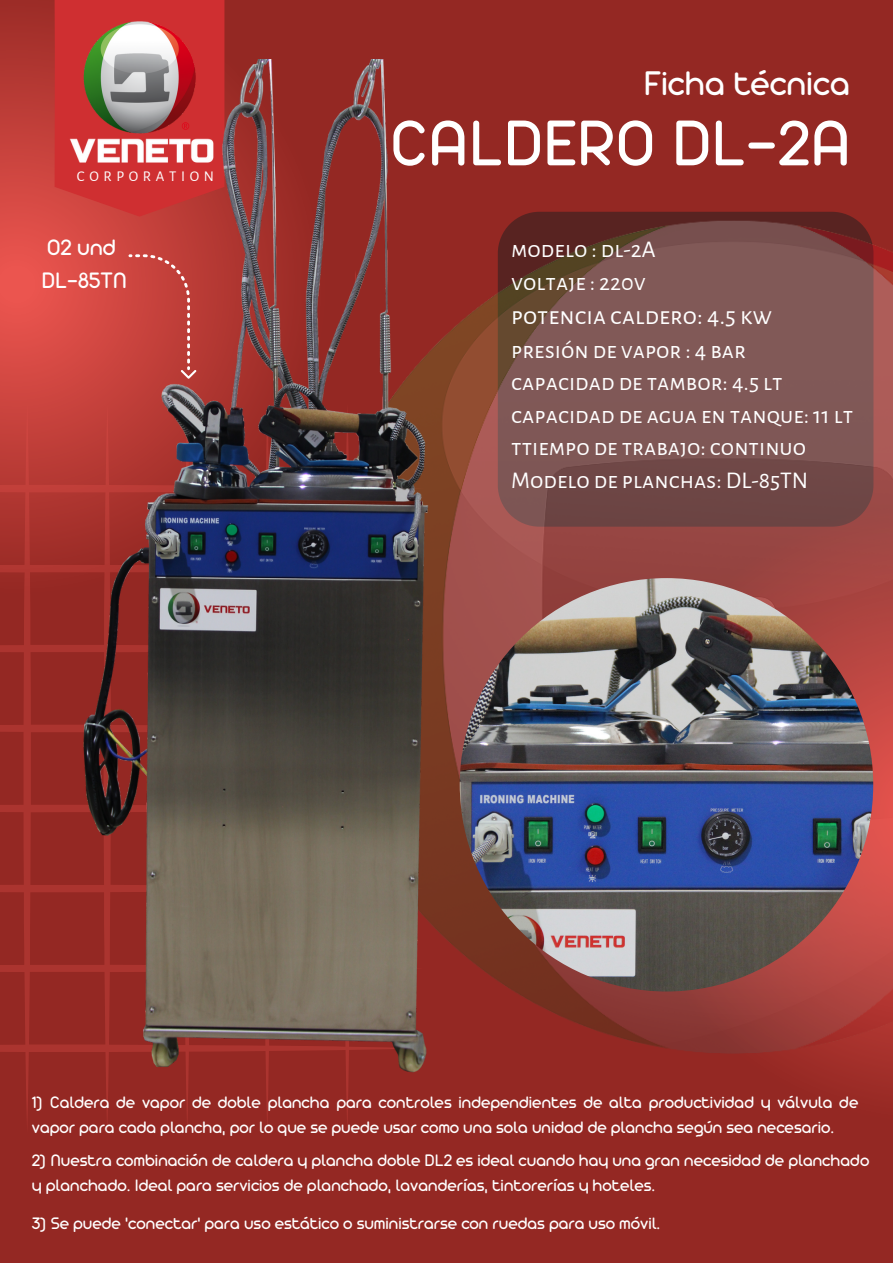
<style>
.page{position:relative;width:893px;height:1264px;background:#fff}
.page>*{position:absolute;margin:0;border:0;box-sizing:border-box;transform-origin:0 0}
.t1{font:69.45px "Arista Pro";color:#fff}
.t2{font:36.9px "Arista Pro";color:#fff}
.t3{font:25.5px "Alegreya Sans SC";color:#fff}
.t4{font:24.15px/33.2px "Arista Pro";color:#fff}
.t5{font:24px/32.5px "Alegreya Sans SC";color:#fff}
.t6{font:18px/24.8px "Arista Pro";color:#fff}
.t7{font:14.85px "Alegreya Sans SC";letter-spacing:.31em;color:#fff}
</style>
<div class="page">
<div style="left:0;top:0;width:892px;height:1262px;background:#942823"></div>
<svg style="left:0;top:623px;width:348px;height:501px"></svg>
<img style="left:591px;top:211px;width:301px;height:818px">
<svg style="left:592px;top:473px;width:300px;height:611px"></svg>
<svg style="left:0;top:0;width:272px;height:623px"></svg>
<svg style="left:55px;top:0;width:169px;height:216px;background:#cf3132"></svg>
<img style="left:72px;top:8px;width:134px;height:52px">
<img style="left:63px;top:134px;width:9px;height:33px">
<img style="left:72px;top:60px;width:519px;height:1036px">
<svg style="left:128px;top:254px;width:69px;height:125px;background:#c44640"></svg>
<img style="left:459px;top:578px;width:414px;height:413px;border-radius:50%">
<h2 class="t2" style="left:643px;top:71px;width:208px">Ficha técnica</h2>
<p class="t7" style="left:77px;top:169px;width:138px">CORPORATION</p>
<h3 class="t4" style="left:41px;top:233px;width:87px">02 und<br>DL-85TN</h3>
<h1 class="t1" style="left:389px;top:121px;width:463px">CALDERO DL-2A</h1>
<h3 class="t5" style="left:511px;top:234px;width:146px">modelo : dl-2A voltaje : 220v</h3>
<h3 class="t3" style="left:511px;top:303px;width:262px">potencia caldero: 4.5 kw</h3>
<h3 class="t5" style="left:511px;top:334px;width:343px">presión de vapor : 4 bar capacidad de tambor: 4.5 lt capacidad de agua en tanque: 11 lt ttiempo de trabajo: continuo<br>Modelo de planchas: DL-85TN</h3>
<p class="t6" style="left:32px;top:1091px;width:827px">1) Caldera de vapor de doble plancha para controles independientes de alta productividad y válvula de vapor para cada plancha, por lo que se puede usar como una sola unidad de plancha según sea necesario.</p>
<p class="t6" style="left:32px;top:1149px;width:838px">2) Nuestra combinación de caldera y plancha doble DL2 es ideal cuando hay una gran necesidad de planchado y planchado. Ideal para servicios de planchado, lavanderías, tintorerías y hoteles.</p>
<p class="t6" style="left:32px;top:1211px;width:630px">3) Se puede 'conectar' para uso estático o suministrarse con ruedas para uso móvil.</p>
</div>
